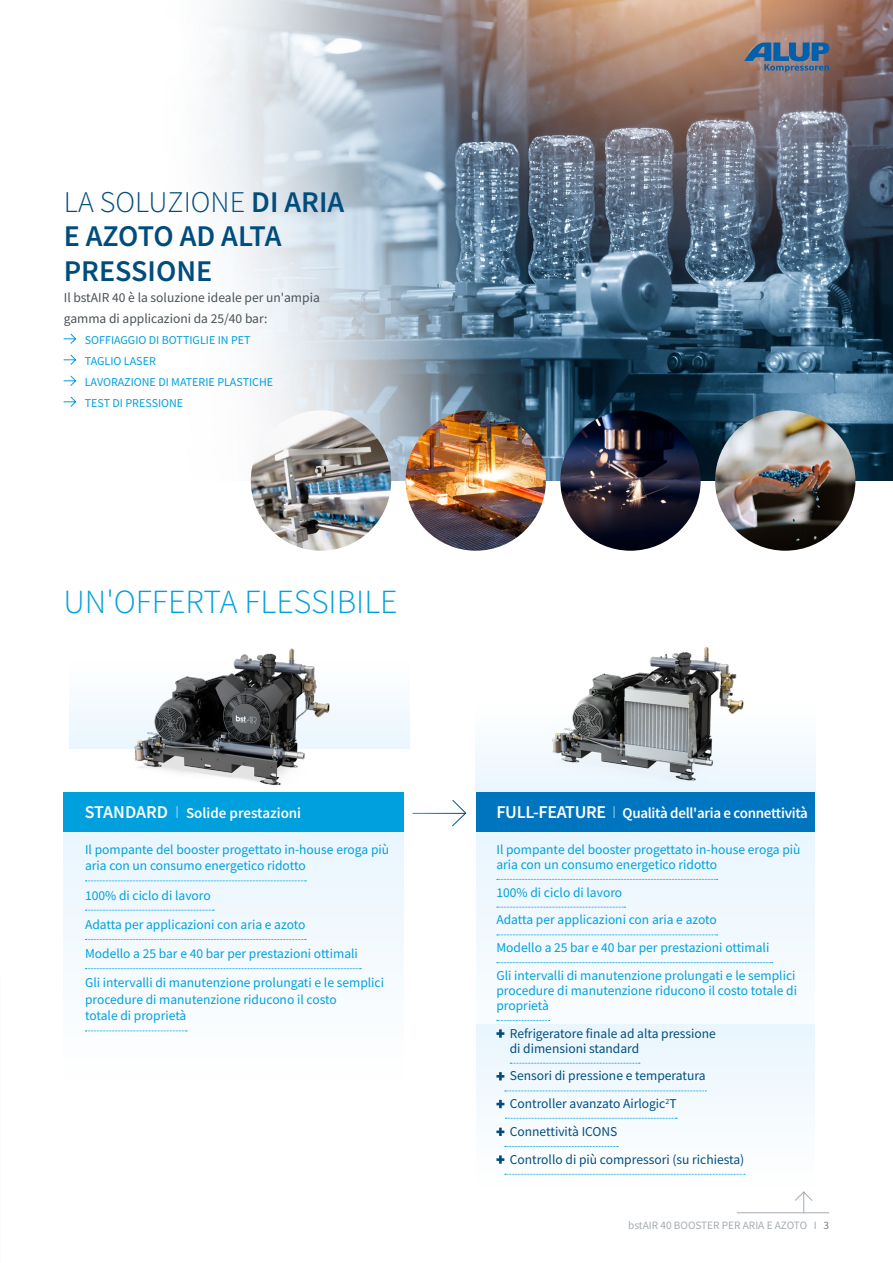
<style>
.page{position:relative;width:893px;height:1263px;background:#fff}
.page>*{position:absolute;margin:0;border:0;box-sizing:border-box;transform-origin:0 0}
.t1{font:300 33.75px "Source Sans Pro";color:#00a0de}
.t2{font:600 30.15px/34.3px "Source Sans Pro";color:#004d7d}
.t3{font:600 15px "Source Sans Pro";letter-spacing:-.02em;color:#fff}
.t4{font:600 15px "Source Sans Pro";color:#fff}
.t5{font:13.5px/29.2px "Source Sans Pro";color:#00a0de}
.t6{font:13.5px/27.8px "Source Sans Pro";color:#004d7d}
.t7{font:13.5px/21px "Source Sans Pro";color:#485156}
.t8{font:12px/21px "Source Sans Pro";color:#00a0de}
.t9{font:11.25px "Source Sans Pro";color:#a4acb1}
.s1{font-weight:300}
.s2{font-size:18px}
.s3{font-weight:200;font-size:18px}
.s4{color:#778186}
</style>
<div class="page">
<img style="left:63px;top:0;width:830px;height:480px">
<svg style="left:64px;top:334px;width:12px;height:10px"></svg>
<svg style="left:64px;top:355px;width:12px;height:10px"></svg>
<svg style="left:64px;top:376px;width:12px;height:10px"></svg>
<svg style="left:64px;top:397px;width:12px;height:10px"></svg>
<img style="left:131px;top:648px;width:204px;height:137px">
<img style="left:577px;top:646px;width:167px;height:59px">
<svg style="left:70px;top:662px;width:340px;height:86px"></svg>
<svg style="left:476px;top:705px;width:340px;height:87px;fill:#edf7fe"></svg>
<div style="left:64px;top:792px;width:340px;height:40px;background:#00a0de"></div>
<div style="left:64px;top:832px;width:340px;height:248px;background:#f4fafe"></div>
<div style="left:476px;top:792px;width:339px;height:40px;background:#0075bf"></div>
<div style="left:476px;top:833px;width:339px;height:247px;background:#f1f9fe"></div>
<div style="left:476px;top:1024px;width:339px;height:163px;background:#f4fafe"></div>
<svg style="left:412px;top:800px;width:54px;height:27px"></svg>
<svg style="left:85px;top:880px;width:221px;height:1px"></svg>
<svg style="left:85px;top:910px;width:129px;height:1px"></svg>
<svg style="left:85px;top:939px;width:221px;height:1px"></svg>
<svg style="left:85px;top:968px;width:276px;height:1px"></svg>
<svg style="left:85px;top:1030px;width:102px;height:1px"></svg>
<svg style="left:497px;top:879px;width:221px;height:1px"></svg>
<svg style="left:497px;top:907px;width:129px;height:1px"></svg>
<svg style="left:497px;top:934px;width:221px;height:1px"></svg>
<svg style="left:497px;top:962px;width:276px;height:1px"></svg>
<svg style="left:497px;top:1020px;width:53px;height:1px"></svg>
<svg style="left:510px;top:1063px;width:130px;height:1px"></svg>
<svg style="left:505px;top:1090px;width:201px;height:1px"></svg>
<svg style="left:505px;top:1146px;width:113px;height:1px"></svg>
<svg style="left:505px;top:1174px;width:240px;height:1px"></svg>
<svg style="left:496px;top:1029px;width:8px;height:9px"></svg>
<svg style="left:496px;top:1072px;width:8px;height:8px"></svg>
<svg style="left:496px;top:1100px;width:8px;height:8px"></svg>
<svg style="left:496px;top:1128px;width:8px;height:8px"></svg>
<svg style="left:496px;top:1155px;width:8px;height:9px"></svg>
<img style="left:560px;top:410px;width:141px;height:141px;border-radius:70px">
<img style="left:715px;top:410px;width:140px;height:141px;border-radius:70px">
<img style="left:406px;top:410px;width:140px;height:141px;border-radius:70px">
<img style="left:251px;top:410px;width:140px;height:141px;border-radius:70px">
<svg style="left:505px;top:1118px;width:172px;height:1px"></svg>
<svg style="left:744px;top:43px;width:85px;height:29px;background:#57718f"></svg>
<svg style="left:795px;top:1191px;width:18px;height:21px"></svg>
<hr style="left:737px;top:1212px;width:92px;height:1px;background:#a4acb1">
<h2 class="t2" style="left:64px;top:184px;width:282px"><span class="s1">LA SOLUZIONE</span> DI ARIA<br>E AZOTO AD ALTA<br>PRESSIONE</h2>
<p class="t7" style="left:64px;top:286px;width:257px">Il bstAIR 40 è la soluzione ideale per un'ampia gamma di applicazioni da 25/40 bar:</p>
<p class="t8" style="left:85px;top:329px;width:190px">SOFFIAGGIO DI BOTTIGLIE IN PET<br>TAGLIO LASER<br>LAVORAZIONE DI MATERIE PLASTICHE<br>TEST DI PRESSIONE</p>
<h1 class="t1" style="left:63px;top:581px;width:336px">UN'OFFERTA FLESSIBILE</h1>
<p class="t4" style="left:85px;top:803px;width:218px"><span class="s2">STANDARD</span> <span class="s3">I</span> Solide prestazioni</p>
<p class="t5" style="left:85px;top:841px;width:306px;line-height:16.5px">Il pompante del booster progettato in-house eroga più aria con un consumo energetico ridotto</p>
<p class="t5" style="left:85px;top:880px;width:301px">100% di ciclo di lavoro<br>Adatta per applicazioni con aria e azoto<br>Modello a 25 bar e 40 bar per prestazioni ottimali<br>Gli intervalli di manutenzione prolungati e le semplici</p>
<p class="t5" style="left:85px;top:991px;width:253px;line-height:16.5px">procedure di manutenzione riducono il costo totale di proprietà</p>
<p class="t3" style="left:496px;top:803px;width:313px"><span class="s2">FULL-FEATURE</span> <span class="s3">I</span> Qualità dell'aria e connettività</p>
<p class="t5" style="left:496px;top:842px;width:306px;line-height:15px">Il pompante del booster progettato in-house eroga più aria con un consumo energetico ridotto</p>
<p class="t5" style="left:496px;top:878px;width:301px;line-height:27.8px">100% di ciclo di lavoro<br>Adatta per applicazioni con aria e azoto<br>Modello a 25 bar e 40 bar per prestazioni ottimali<br>Gli intervalli di manutenzione prolungati e le semplici</p>
<p class="t5" style="left:496px;top:983px;width:302px;line-height:15px">procedure di manutenzione riducono il costo totale di proprietà</p>
<p class="t6" style="left:510px;top:1026px;width:208px;line-height:15px">Refrigeratore finale ad alta pressione di dimensioni standard</p>
<p class="t6" style="left:510px;top:1062px;width:236px">Sensori di pressione e temperatura Controller avanzato Airlogic<sup>2</sup>T Connettività ICONS<br>Controllo di più compressori (su richiesta)</p>
<p class="t9" style="left:628px;top:1218px;width:202px">bstAIR 40 BOOSTER PER ARIA E AZOTO I <span class="s4">3</span></p>
</div>
